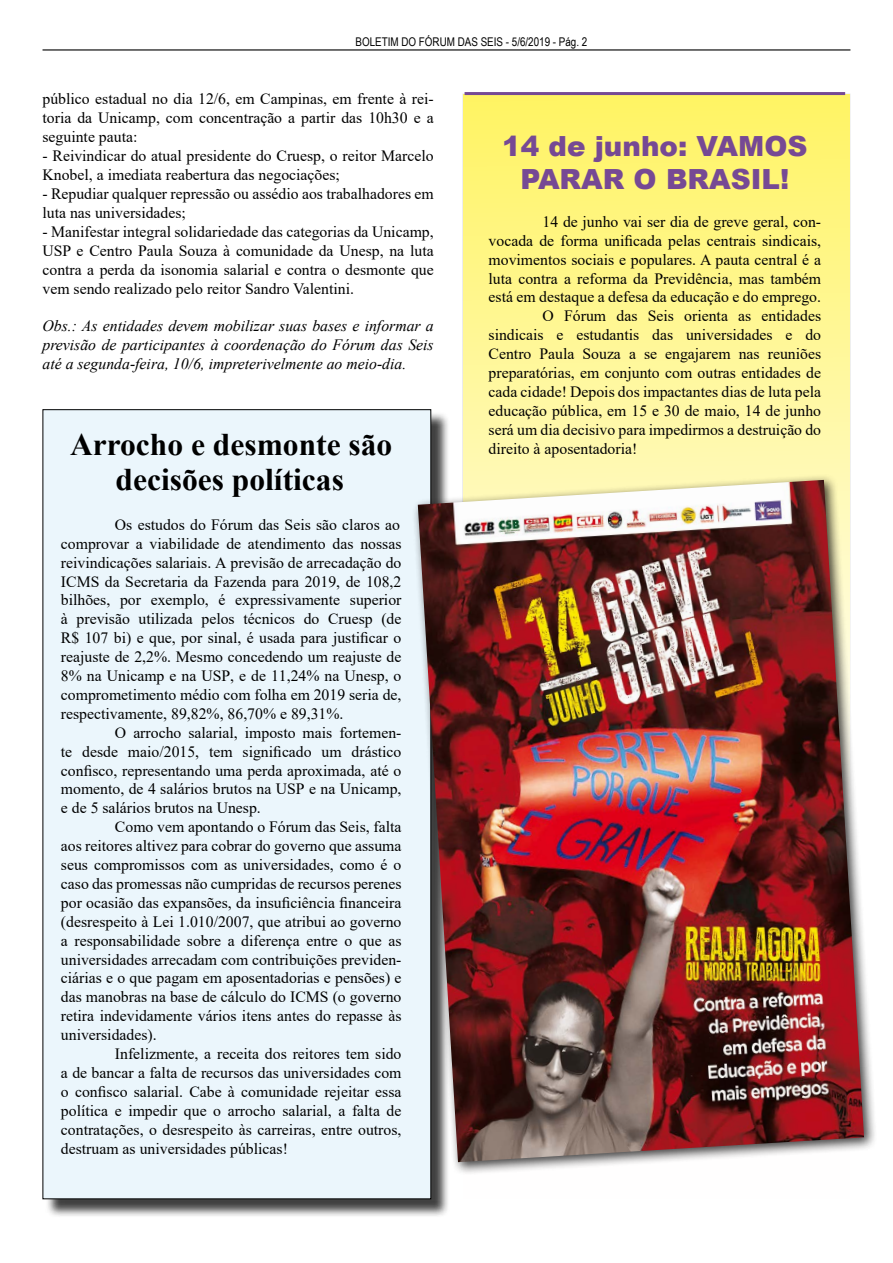
<style>
.page{position:relative;width:893px;height:1263px;background:#fff}
.page>*{position:absolute;margin:0;border:0;box-sizing:border-box;transform-origin:0 0}
.t1{font:700 31.5px/34.5px "Times New Roman";color:#000;text-align:center}
.t2{font:900 27.75px/33.3px "Arial";color:#764994;text-align:center}
.t3{font:15.75px/18.9px "Times New Roman";color:#000;text-align:justify}
.t4{font:italic 15.75px/18.9px "Times New Roman";color:#000;text-align:justify}
.t5{font:12px "Arial Narrow";color:#000}
</style>
<div class="page">
<div style="left:45px;top:412px;width:405px;height:806px;background:#000;opacity:.75"></div>
<div style="left:43px;top:410px;width:388px;height:789px;background:#ebf6fc"></div>
<svg style="left:462px;top:94px;width:388px;height:380px;background:#fef68c"></svg>
<hr style="left:43px;top:49px;width:807px;height:2px;background:#000">
<div style="left:412px;top:474px;width:466px;height:701px;background:#000;opacity:.75"></div>
<img style="left:418px;top:480px;width:446px;height:682px">
<hr style="left:465px;top:92px;width:380px;height:3px;background:#764994">
<p class="t5" style="left:355px;top:33px;width:233px">BOLETIM DO FÓRUM DAS SEIS - 5/6/2019 - Pág. 2</p>
<p class="t3" style="left:43px;top:89px;width:393px">público estadual no dia 12/6, em Campinas, em frente à rei&shy;toria da Unicamp, com concentração a partir das 10h30 e a seguinte pauta:</p>
<p class="t3" style="left:43px;top:146px;width:393px">- Reivindicar do atual presidente do Cruesp, o reitor Marcelo<br>Knobel, a imediata reabertura das negociações;</p>
<p class="t3" style="left:43px;top:184px;width:393px">- Repudiar qualquer repressão ou assédio aos trabalhadores em luta nas universidades;</p>
<p class="t3" style="left:43px;top:222px;width:393px">- Manifestar integral solidariedade das categorias da Unicamp, USP e Centro Paula Souza à comunidade da Unesp, na luta contra a perda da isonomia salarial e contra o desmonte que vem sendo realizado pelo reitor Sandro Valentini.</p>
<p class="t4" style="left:43px;top:316px;width:393px">Obs.: As entidades devem mobilizar suas bases e informar a previsão de participantes à coordenação do Fórum das Seis até a segunda-feira, 10/6, impreterivelmente ao meio-dia.</p>
<h1 class="t1" style="left:70px;top:426px;width:324px">Arrocho e desmonte são decisões políticas</h1>
<p class="t3" style="left:61px;top:515px;width:342px;text-indent:54px">Os estudos do Fórum das Seis são claros ao comprovar a viabilidade de atendimento das nossas reivindicações salariais. A previsão de arrecadação do ICMS da Secretaria da Fazenda para 2019, de 108,2 bilhões, por exemplo, é expressivamente superior à previsão utilizada pelos técnicos do Cruesp (de R$ 107 bi) e que, por sinal, é usada para justificar o reajuste de 2,2%. Mesmo concedendo um reajuste de 8% na Unicamp e na USP, e de 11,24% na Unesp, o comprometimento médio com folha em 2019 seria de, respectivamente, 89,82%, 86,70% e 89,31%.</p>
<p class="t3" style="left:61px;top:722px;width:342px;text-indent:54px">O arrocho salarial, imposto mais fortemen&shy;te desde maio/2015, tem significado um drástico confisco, representando uma perda aproximada, até o momento, de 4 salários brutos na USP e na Unicamp, e de 5 salários brutos na Unesp.</p>
<p class="t3" style="left:61px;top:817px;width:342px;text-indent:54px">Como vem apontando o Fórum das Seis, falta aos reitores altivez para cobrar do governo que assuma seus compromissos com as universidades, como é o caso das promessas não cumpridas de recursos perenes por ocasião das expansões, da insuficiência financeira (desrespeito à Lei 1.010/2007, que atribui ao governo a responsabilidade sobre a diferença entre o que as universidades arrecadam com contribuições previden&shy;ciárias e o que pagam em aposentadorias e pensões) e das manobras na base de cálculo do ICMS (o governo retira indevidamente vários itens antes do repasse às universidades).</p>
<p class="t3" style="left:61px;top:1044px;width:342px;text-indent:54px">Infelizmente, a receita dos reitores tem sido a de bancar a falta de recursos das universidades com o confisco salarial. Cabe à comunidade rejeitar essa política e impedir que o arrocho salarial, a falta de contratações, o desrespeito às carreiras, entre outros, destruam as universidades públicas!</p>
<h2 class="t2" style="left:502px;top:128px;width:307px">14 de junho: VAMOS<br>PARAR O BRASIL!</h2>
<p class="t3" style="left:543px;top:212px;width:280px">14 de junho vai ser dia de greve geral, con-</p>
<p class="t3" style="left:489px;top:230px;width:334px">vocada de forma unificada pelas centrais sindicais,</p>
<p class="t3" style="left:489px;top:249px;width:334px">movimentos sociais e populares. A pauta central é a</p>
<p class="t3" style="left:489px;top:268px;width:334px">luta contra a reforma da Previdência, mas também</p>
<p class="t3" style="left:489px;top:287px;width:334px">está em destaque a defesa da educação e do emprego.</p>
<p class="t3" style="left:543px;top:306px;width:280px">O Fórum das Seis orienta as entidades</p>
<p class="t3" style="left:489px;top:325px;width:334px">sindicais e estudantis das universidades e do</p>
<p class="t3" style="left:489px;top:344px;width:334px">Centro Paula Souza a se engajarem nas reuniões</p>
<p class="t3" style="left:489px;top:363px;width:334px">preparatórias, em conjunto com outras entidades de</p>
<p class="t3" style="left:489px;top:382px;width:334px">cada cidade! Depois dos impactantes dias de luta pela</p>
<p class="t3" style="left:489px;top:401px;width:334px">educação pública, em 15 e 30 de maio, 14 de junho</p>
<p class="t3" style="left:489px;top:419px;width:334px">será um dia decisivo para impedirmos a destruição do</p>
<p class="t3" style="left:489px;top:438px;width:150px">direito à aposentadoria!</p>
</div>
